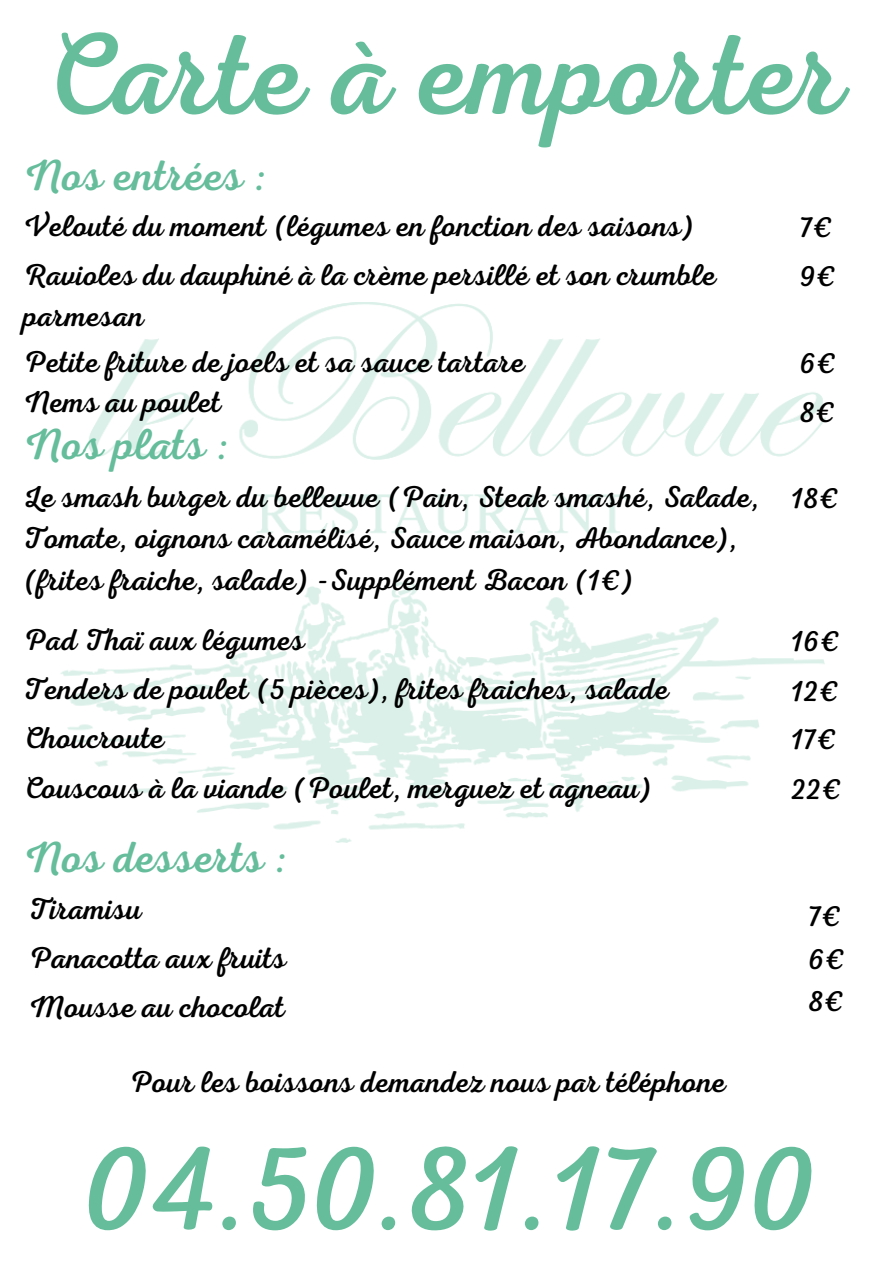
<style>
.page{position:relative;width:894px;height:1264px;background:#fff}
.page>*{position:absolute;margin:0;border:0;box-sizing:border-box;transform-origin:0 0}
.t1{font:124.95px "Nexa Script";color:#65bd9c}
.t2{font:116.55px "Nexa Script";color:#65bd9c}
.t3{font:43.95px "Nexa Script";color:#65bd9c}
.t4{font:30.45px/41.5px "Nexa Script";color:#000}
.t5{font:30.3px "Nexa Script";color:#000}
</style>
<div class="page">
<img style="left:61px;top:302px;width:764px;height:540px">
<h1 class="t2" style="left:41px;top:8px;width:805px">Carte à emporter</h1>
<p class="t3" style="left:23px;top:150px;width:246px">Nos entrées :</p>
<p class="t4" style="left:23px;top:206px;width:672px">Velouté du moment (légumes en fonction des saisons)</p>
<p class="t5" style="left:799px;top:209px;width:35px">7€</p>
<p class="t5" style="left:799px;top:258px;width:38px">9€</p>
<p class="t4" style="left:23px;top:254px;width:694px">Ravioles du dauphiné à la crème persillé et son crumble parmesan</p>
<p class="t4" style="left:23px;top:342px;width:503px">Petite friture de joels et sa sauce tartare</p>
<h2 class="t5" style="left:799px;top:345px;width:38px">6€</h2>
<p class="t5" style="left:799px;top:395px;width:37px">8€</p>
<h2 class="t4" style="left:23px;top:382px;width:199px">Nems au poulet</h2>
<p class="t3" style="left:23px;top:419px;width:209px">Nos plats :</p>
<h2 class="t4" style="left:23px;top:476px;width:737px">Le smash burger du bellevue (Pain, Steak smashé, Salade,<br>Tomate, oignons caramélisé, Sauce maison, Abondance), (frites fraiche, salade) -Supplément Bacon (1€)</h2>
<p class="t4" style="left:23px;top:620px;width:283px">Pad Thaï aux légumes</p>
<p class="t4" style="left:23px;top:669px;width:647px">Tenders de poulet (5 pièces), frites fraiches, salade</p>
<p class="t4" style="left:23px;top:718px;width:142px">Choucroute</p>
<p class="t4" style="left:23px;top:767px;width:630px">Couscous à la viande (Poulet, merguez et agneau)</p>
<p class="t3" style="left:23px;top:831px;width:267px">Nos desserts :</p>
<p class="t4" style="left:29px;top:888px;width:115px">Tiramisu</p>
<p class="t4" style="left:29px;top:937px;width:259px">Panacotta aux fruits</p>
<p class="t4" style="left:29px;top:986px;width:258px">Mousse au chocolat</p>
<p class="t4" style="left:129px;top:1062px;width:598px">Pour les boissons demandez nous par téléphone</p>
<p class="t5" style="left:791px;top:480px;width:49px">18€</p>
<p class="t5" style="left:791px;top:624px;width:51px">16€</p>
<p class="t5" style="left:791px;top:673px;width:49px">12€</p>
<p class="t5" style="left:791px;top:722px;width:47px">17€</p>
<p class="t5" style="left:791px;top:771px;width:52px">22€</p>
<p class="t5" style="left:808px;top:898px;width:35px">7€</p>
<p class="t5" style="left:808px;top:941px;width:38px">6€</p>
<p class="t5" style="left:808px;top:984px;width:37px">8€</p>
<p class="t1" style="left:84px;top:1116px;width:732px">04.50.81.17.90</p>
</div>
